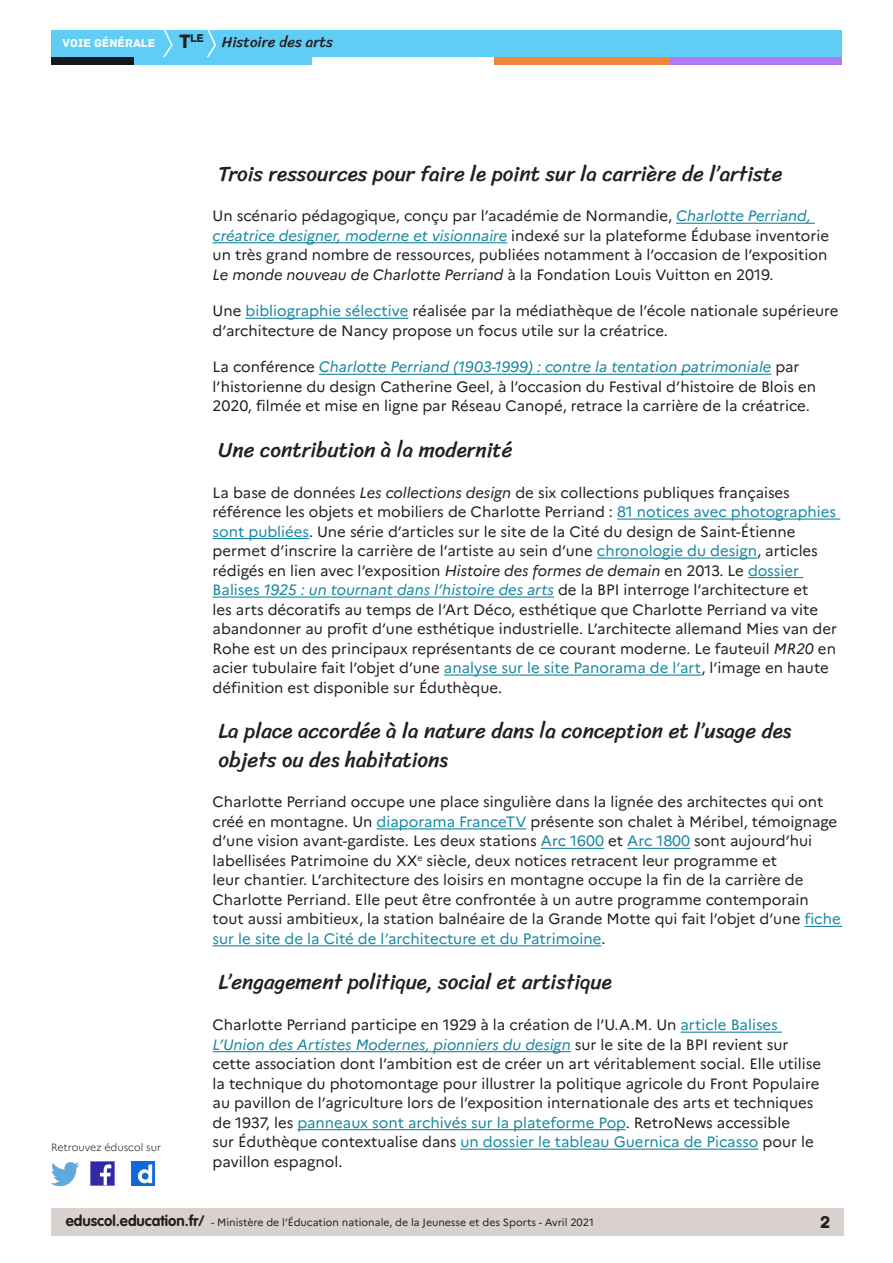
<style>
.page{position:relative;width:893px;height:1263px;background:#fff}
.page>*{position:absolute;margin:0;border:0;box-sizing:border-box;transform-origin:0 0}
._02_titre_1{font:21px/28.5px "Sriracha";color:#231f20}
.t1{font:18px "Archive";color:#231f20}
.Texte_courant{font:15px/19.5px "Marianne";color:#231f20}
.t2{font:15px "Sriracha";color:#231f20}
.t3{font:12px "Archive";color:#fff}
.t4{font:11.85px "Archive";color:#231f20}
.t5{font:10.5px "Marianne";color:#231f20}
.t6{font:300 10.5px "Marianne";color:#231f20}
.s1{font-size:20.4px}
.s2{font-style:italic;color:#16879f}
.s3{font-style:italic}
.s4{color:#16879f}
.s5{font-family:"VAG Rounded Std";font-weight:700;font-size:15px}
</style>
<div class="page">
<div style="left:51px;top:1209px;width:792px;height:27px;background:#d8d1ce"></div>
<div style="left:51px;top:30px;width:791px;height:27px;background:#5fcdf5"></div>
<svg style="left:163px;top:30px;width:10px;height:27px"></svg>
<svg style="left:207px;top:30px;width:9px;height:27px"></svg>
<div style="left:133px;top:57px;width:179px;height:8px;background:#5fcdf5"></div>
<div style="left:51px;top:57px;width:82px;height:8px;background:#141a1c"></div>
<div style="left:667px;top:57px;width:175px;height:8px;background:#b078f2"></div>
<div style="left:494px;top:57px;width:175px;height:8px;background:#f48437"></div>
<img style="left:91px;top:1162px;width:23px;height:23px">
<img style="left:51px;top:1163px;width:28px;height:22px">
<img style="left:132px;top:1162px;width:22px;height:23px">
<hr style="left:676px;top:223px;width:139px;height:1px;background:#16879f">
<hr style="left:213px;top:242px;width:294px;height:1px;background:#16879f">
<hr style="left:245px;top:318px;width:163px;height:1px;background:#16879f">
<hr style="left:319px;top:374px;width:452px;height:1px;background:#16879f">
<hr style="left:617px;top:518px;width:223px;height:2px;background:#16879f">
<hr style="left:213px;top:538px;width:96px;height:1px;background:#16879f">
<hr style="left:597px;top:557px;width:160px;height:2px;background:#16879f">
<hr style="left:748px;top:577px;width:55px;height:1px;background:#16879f">
<hr style="left:213px;top:596px;width:341px;height:2px;background:#16879f">
<hr style="left:444px;top:674px;width:257px;height:2px;background:#16879f">
<hr style="left:377px;top:828px;width:149px;height:1px;background:#16879f">
<hr style="left:541px;top:848px;width:63px;height:1px;background:#16879f">
<hr style="left:627px;top:848px;width:63px;height:1px;background:#16879f">
<hr style="left:804px;top:926px;width:38px;height:1px;background:#16879f">
<hr style="left:213px;top:945px;width:388px;height:1px;background:#16879f">
<hr style="left:680px;top:1031px;width:102px;height:2px;background:#16879f">
<hr style="left:213px;top:1051px;width:358px;height:1px;background:#16879f">
<hr style="left:297px;top:1129px;width:329px;height:1px;background:#16879f">
<hr style="left:460px;top:1148px;width:298px;height:2px;background:#16879f">
<p class="t4" style="left:179px;top:31px;width:26px"><span class="s1">T</span>le</p>
<p class="t3" style="left:63px;top:36px;width:94px">VOIE GÉNÉRALE</p>
<p class="t2" style="left:222px;top:33px;width:113px">Histoire des arts</p>
<p class="t6" style="left:51px;top:1141px;width:112px">Retrouvez éduscol sur</p>
<p class="_02_titre_1" style="left:219px;top:159px;width:566px">Trois ressources pour faire le point sur la carrière de l’artiste</p>
<p class="Texte_courant" style="left:213px;top:206px;width:618px">Un scénario pédagogique, conçu par l’académie de Normandie, <span class="s2">Charlotte Perriand, créatrice designer, moderne et visionnaire</span> indexé sur la plateforme Édubase inventorie un très grand nombre de ressources, publiées notamment à l’occasion de l’exposition <span class="s3">Le monde nouveau de Charlotte Perriand</span> à la Fondation Louis Vuitton en 2019.</p>
<p class="Texte_courant" style="left:213px;top:301px;width:627px">Une <span class="s4">bibliographie sélective</span> réalisée par la médiathèque de l’école nationale supérieure d’architecture de Nancy propose un focus utile sur la créatrice.</p>
<p class="Texte_courant" style="left:213px;top:357px;width:605px">La conférence <span class="s2">Charlotte Perriand (1903-1999) : contre la tentation patrimoniale</span> par l’historienne du design Catherine Geel, à l’occasion du Festival d’histoire de Blois en<br>2020, filmée et mise en ligne par Réseau Canopé, retrace la carrière de la créatrice.</p>
<p class="_02_titre_1" style="left:219px;top:435px;width:295px">Une contribution à la modernité</p>
<p class="Texte_courant" style="left:213px;top:482px;width:626px">La base de données <span class="s3">Les collections design</span> de six collections publiques françaises référence les objets et mobiliers de Charlotte Perriand : <span class="s4">81 notices avec photographies sont publiées</span>. Une série d’articles sur le site de la Cité du design de Saint-Étienne permet d’inscrire la carrière de l’artiste au sein d’une <span class="s4">chronologie du design</span>, articles rédigés en lien avec l’exposition <span class="s3">Histoire des formes de demain</span> en 2013. Le <span class="s4">dossier Balises</span> <span class="s2">1925 : un tournant dans l’histoire des arts</span> de la BPI interroge l’architecture et<br>les arts décoratifs au temps de l’Art Déco, esthétique que Charlotte Perriand va vite abandonner au profit d’une esthétique industrielle. L’architecte allemand Mies van der Rohe est un des principaux représentants de ce courant moderne. Le fauteuil <span class="s3">MR20</span> en acier tubulaire fait l’objet d’une <span class="s4">analyse sur le site Panorama de l’art</span>, l’image en haute définition est disponible sur Éduthèque.</p>
<p class="_02_titre_1" style="left:219px;top:717px;width:574px">La place accordée à la nature dans la conception et l’usage des objets ou des habitations</p>
<p class="Texte_courant" style="left:213px;top:792px;width:630px">Charlotte Perriand occupe une place singulière dans la lignée des architectes qui ont créé en montagne. Un <span class="s4">diaporama FranceTV</span> présente son chalet à Méribel, témoignage d’une vision avant-gardiste. Les deux stations <span class="s4">Arc 1600</span> et <span class="s4">Arc 1800</span> sont aujourd’hui labellisées Patrimoine du XX<sup>e</sup> siècle, deux notices retracent leur programme et<br>leur chantier. L’architecture des loisirs en montagne occupe la fin de la carrière de Charlotte Perriand. Elle peut être confrontée à un autre programme contemporain tout aussi ambitieux, la station balnéaire de la Grande Motte qui fait l’objet d’une <span class="s4">fiche sur le site de la Cité de l’architecture et du Patrimoine</span>.</p>
<p class="_02_titre_1" style="left:219px;top:968px;width:395px">L’engagement politique, social et artistique</p>
<p class="Texte_courant" style="left:213px;top:1015px;width:610px">Charlotte Perriand participe en 1929 à la création de l’U.A.M. Un <span class="s4">article Balises </span><span class="s2">L’Union des Artistes Modernes, pionniers du design</span> sur le site de la BPI revient sur cette association dont l’ambition est de créer un art véritablement social. Elle utilise la technique du photomontage pour illustrer la politique agricole du Front Populaire au pavillon de l’agriculture lors de l’exposition internationale des arts et techniques de 1937, les <span class="s4">panneaux sont archivés sur la plateforme Pop</span>. RetroNews accessible<br>sur Éduthèque contextualise dans <span class="s4">un dossier le tableau Guernica de Picasso</span> pour le pavillon espagnol.</p>
<p class="t5" style="left:66px;top:1216px;width:530px"><span class="s5">eduscol.education.fr/</span> - Ministère de l’Éducation nationale, de la Jeunesse et des Sports - Avril 2021</p>
<p class="t1" style="left:820px;top:1211px;width:12px">2</p>
</div>
